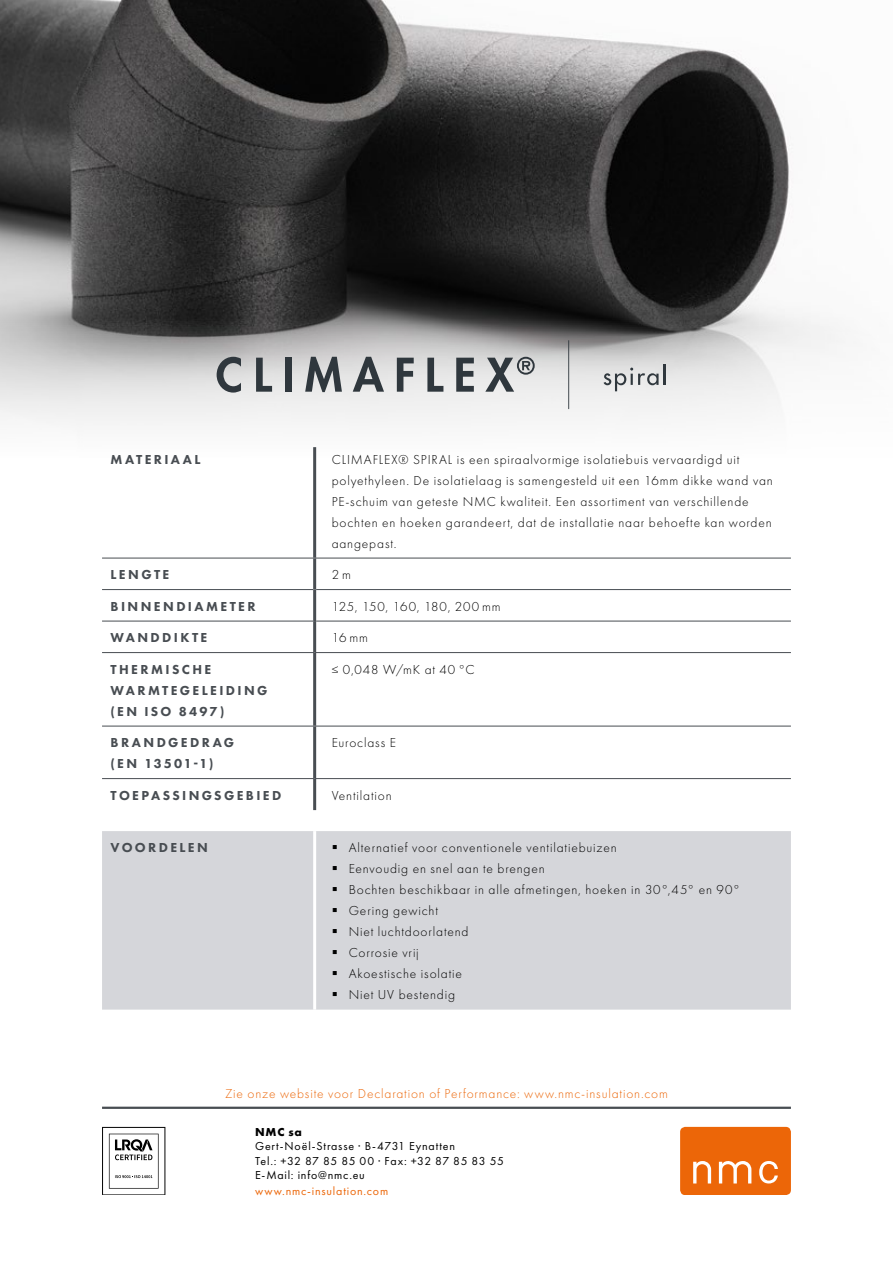
<style>
.page{position:relative;width:893px;height:1263px;background:#fff}
.page>*{position:absolute;margin:0;border:0;box-sizing:border-box;transform-origin:0 0}
.t1{font:300 13.5px/21px "Futura PT";letter-spacing:.06em;color:#000}
.t2{font:800 13.5px/21px "Futura PT";letter-spacing:.175em;color:#484d52}
.t3{font:300 13.5px "Futura PT";letter-spacing:.065em;color:#ec6608}
.t4{font:12px/14.4px "Futura PT";letter-spacing:.065em;color:#000}
.t5{font:12px "Futura PT";letter-spacing:.065em;color:#ec6608}
.t6{font:700 12px "Futura PT";color:#000}
</style>
<div class="page">
<svg style="left:102px;top:1127px;width:63px;height:68px"></svg>
<div style="left:680px;top:1127px;width:111px;height:68px;background:#ec6608;border-radius:5px"></div>
<svg style="left:693px;top:1161px;width:85px;height:22px"></svg>
<hr style="left:102px;top:1107px;width:689px;height:2px;background:#484d52">
<img style="left:0;top:0;width:845px;height:457px">
<svg style="left:604px;top:368px;width:55px;height:23px"></svg>
<hr style="left:663px;top:364px;width:2px;height:21px;background:#2f373d">
<svg style="left:217px;top:357px;width:24px;height:36px"></svg>
<svg style="left:256px;top:358px;width:16px;height:34px"></svg>
<div style="left:285px;top:358px;width:6px;height:34px;background:#2f373d"></div>
<svg style="left:305px;top:357px;width:37px;height:35px"></svg>
<svg style="left:353px;top:357px;width:31px;height:35px"></svg>
<svg style="left:397px;top:358px;width:17px;height:34px"></svg>
<svg style="left:427px;top:358px;width:16px;height:34px"></svg>
<svg style="left:456px;top:358px;width:18px;height:34px"></svg>
<svg style="left:485px;top:357px;width:50px;height:35px;background:#a6a9ab"></svg>
<hr style="left:568px;top:340px;width:1px;height:69px;background:#2f373d">
<div style="left:102px;top:831px;width:689px;height:178px;background:#d5d6da"></div>
<hr style="left:102px;top:589px;width:211px;height:1px;background:#484d52">
<hr style="left:316px;top:589px;width:475px;height:1px;background:#484d52">
<hr style="left:102px;top:621px;width:211px;height:1px;background:#484d52">
<hr style="left:316px;top:621px;width:475px;height:1px;background:#484d52">
<hr style="left:102px;top:652px;width:213px;height:1px;background:#484d52">
<hr style="left:315px;top:652px;width:476px;height:1px;background:#484d52">
<hr style="left:102px;top:726px;width:213px;height:1px;background:#484d52">
<hr style="left:315px;top:726px;width:476px;height:1px;background:#484d52">
<hr style="left:102px;top:778px;width:213px;height:1px;background:#484d52">
<hr style="left:315px;top:778px;width:476px;height:1px;background:#484d52">
<hr style="left:313px;top:653px;width:3px;height:73px;background:#484d52">
<hr style="left:313px;top:726px;width:3px;height:52px;background:#484d52">
<hr style="left:313px;top:779px;width:3px;height:31px;background:#484d52">
<hr style="left:313px;top:831px;width:3px;height:178px;background:#fff">
<hr style="left:313px;top:447px;width:3px;height:111px;background:#484d52">
<hr style="left:102px;top:558px;width:213px;height:1px;background:#484d52">
<hr style="left:315px;top:558px;width:476px;height:1px;background:#484d52">
<hr style="left:313px;top:558px;width:3px;height:31px;background:#484d52">
<hr style="left:313px;top:589px;width:3px;height:32px;background:#484d52">
<hr style="left:313px;top:621px;width:3px;height:31px;background:#484d52">
<svg style="left:333px;top:845px;width:4px;height:4px"></svg>
<svg style="left:333px;top:866px;width:4px;height:4px"></svg>
<svg style="left:333px;top:887px;width:4px;height:4px"></svg>
<svg style="left:333px;top:908px;width:4px;height:4px"></svg>
<svg style="left:333px;top:929px;width:4px;height:4px"></svg>
<svg style="left:333px;top:950px;width:4px;height:4px"></svg>
<svg style="left:333px;top:971px;width:4px;height:4px"></svg>
<svg style="left:333px;top:992px;width:4px;height:4px"></svg>
<p class="t2" style="left:111px;top:448px;width:91px">MATERIAAL</p>
<p class="t1" style="left:332px;top:449px;width:443px">CLIMAFLEX® SPIRAL is een spiraalvormige isolatiebuis vervaardigd uit polyethyleen. De isolatielaag is samengesteld uit een 16mm dikke wand van PE-schuim van geteste NMC kwaliteit. Een assortiment van verschillende bochten en hoeken garandeert, dat de installatie naar behoefte kan worden aangepast.</p>
<p class="t2" style="left:111px;top:564px;width:60px">LENGTE</p>
<p class="t1" style="left:332px;top:564px;width:21px">2m</p>
<p class="t2" style="left:111px;top:595px;width:147px">BINNENDIAMETER</p>
<p class="t1" style="left:332px;top:596px;width:170px">125, 150, 160, 180, 200 mm</p>
<p class="t2" style="left:111px;top:627px;width:98px">WANDDIKTE</p>
<p class="t1" style="left:332px;top:627px;width:38px">16 mm</p>
<p class="t2" style="left:111px;top:658px;width:159px">THERMISCHE<br>WARMTEGELEIDING (EN ISO 8497)</p>
<p class="t1" style="left:332px;top:659px;width:145px">≤ 0,048 W/mK at 40 °C</p>
<p class="t2" style="left:111px;top:732px;width:125px">BRANDGEDRAG (EN 13501-1)</p>
<p class="t1" style="left:332px;top:732px;width:66px">Euroclass E</p>
<p class="t2" style="left:111px;top:784px;width:172px">TOEPASSINGSGEBIED</p>
<p class="t1" style="left:332px;top:785px;width:61px">Ventilation</p>
<p class="t2" style="left:111px;top:837px;width:99px">VOORDELEN</p>
<p class="t1" style="left:349px;top:837px;width:393px">Alternatief voor conventionele ventilatiebuizen<br>Eenvoudig en snel aan te brengen<br>Bochten beschikbaar in alle afmetingen, hoeken in 30°,45° en 90°<br>Gering gewicht<br>Niet luchtdoorlatend<br>Corrosie vrij<br>Akoestische isolatie<br>Niet UV bestendig</p>
<p class="t3" style="left:225px;top:1086px;width:444px">Zie onze website voor Declaration of Performance: www.nmc-insulation.com</p>
<p class="t6" style="left:255px;top:1124px;width:48px">NMC sa</p>
<p class="t4" style="left:255px;top:1139px;width:250px">Gert-Noël-Strasse · B-4731 Eynatten<br>Tel.: +32 87 85 85 00 · Fax: +32 87 85 83 55<br>E-Mail: info@nmc.eu</p>
<p class="t5" style="left:255px;top:1184px;width:135px">www.nmc-insulation.com</p>
</div>
